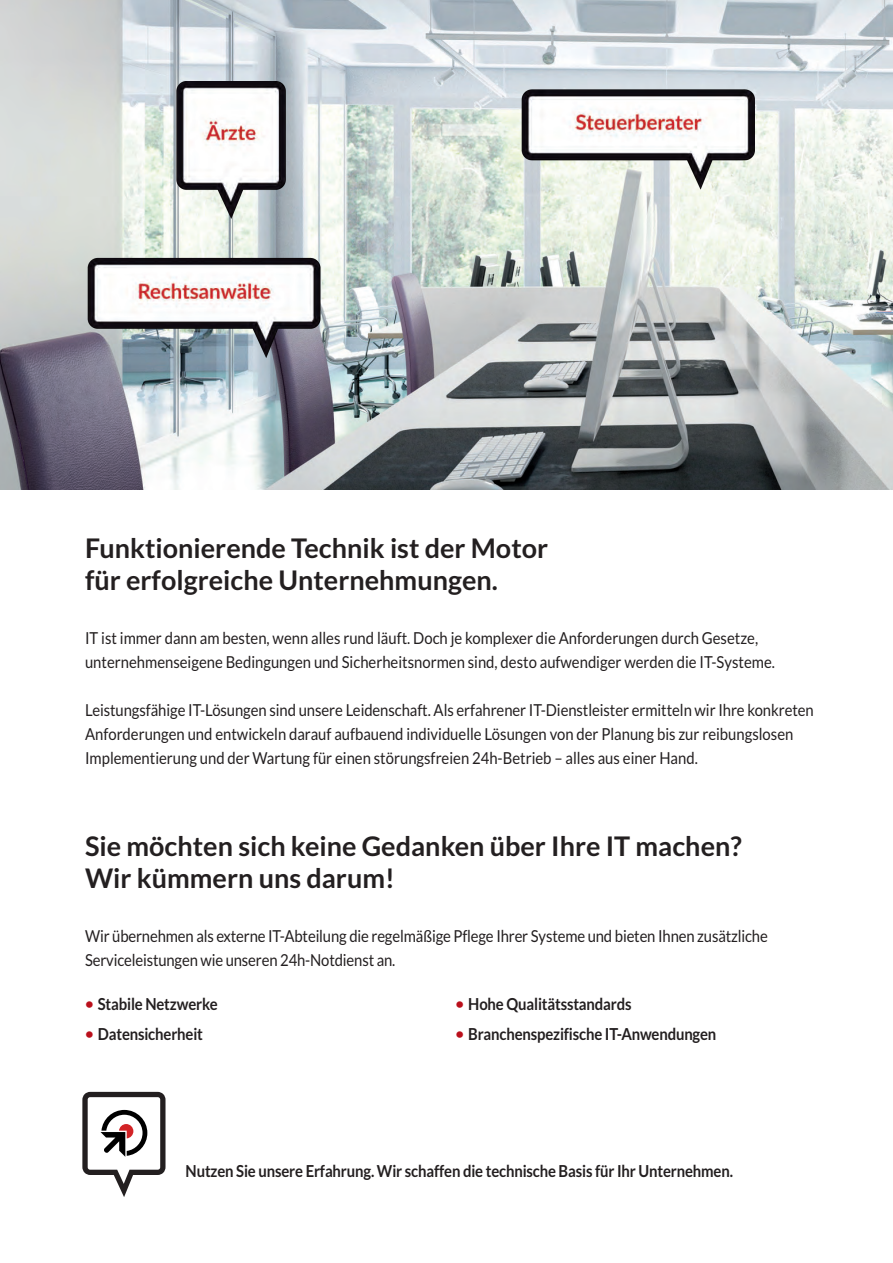
<style>
.page{position:relative;width:893px;height:1263px;background:#fff}
.page>*{position:absolute;margin:0;border:0;box-sizing:border-box;transform-origin:0 0}
.t1{font:700 27px/32.4px "Lato";color:#231f20}
.t2{font:16.5px/24px "Lato";color:#231f20;scale:.9 1}
.t3{font:700 16.5px "Lato";letter-spacing:-.01em;color:#231f20;scale:.9 1}
.s1{font-size:15px;color:#ba101c}
</style>
<div class="page">
<img style="left:0;top:0;width:893px;height:489px">
<img style="left:176px;top:81px;width:114px;height:140px">
<img style="left:514px;top:82px;width:240px;height:108px">
<img style="left:83px;top:253px;width:248px;height:107px">
<svg style="left:82px;top:1092px;width:83px;height:105px"></svg>
<p class="t1" style="left:85px;top:534px;width:465px">Funktionierende Technik ist der Motor für erfolgreiche Unternehmungen.</p>
<p class="t2" style="left:85px;top:627px;width:768px">IT ist immer dann am besten, wenn alles rund läuft. Doch je komplexer die Anforderungen durch Gesetze, unternehmenseigene Bedingungen und Sicherheitsnormen sind, desto aufwendiger werden die IT-Systeme.</p>
<p class="t2" style="left:85px;top:699px;width:811px">Leistungsfähige IT-Lösungen sind unsere Leidenschaft. Als erfahrener IT-Dienstleister ermitteln wir Ihre konkreten<br>Anforderungen und entwickeln darauf aufbauend individuelle Lösungen von der Planung bis zur reibungslosen<br>Implementierung und der Wartung für einen störungsfreien 24h-Betrieb – alles aus einer Hand.</p>
<p class="t1" style="left:85px;top:832px;width:658px">Sie möchten sich keine Gedanken über Ihre IT machen?<br>Wir kümmern uns darum!</p>
<p class="t2" style="left:85px;top:925px;width:760px">Wir übernehmen als externe IT-Abteilung die regelmäßige Pflege Ihrer Systeme und bieten Ihnen zusätzliche<br>Serviceleistungen wie unseren 24h-Notdienst an.</p>
<p class="t3" style="left:85px;top:998px;width:149px"><span class="s1">•</span> Stabile Netzwerke</p>
<p class="t3" style="left:85px;top:1028px;width:133px"><span class="s1">•</span> Datensicherheit</p>
<p class="t3" style="left:455px;top:998px;width:197px"><span class="s1">•</span> Hohe Qualitätsstandards</p>
<p class="t3" style="left:455px;top:1028px;width:291px"><span class="s1">•</span> Branchenspezifische IT-Anwendungen</p>
<p class="t3" style="left:186px;top:1165px;width:610px">Nutzen Sie unsere Erfahrung. Wir schaffen die technische Basis für Ihr Unternehmen.</p>
</div>
